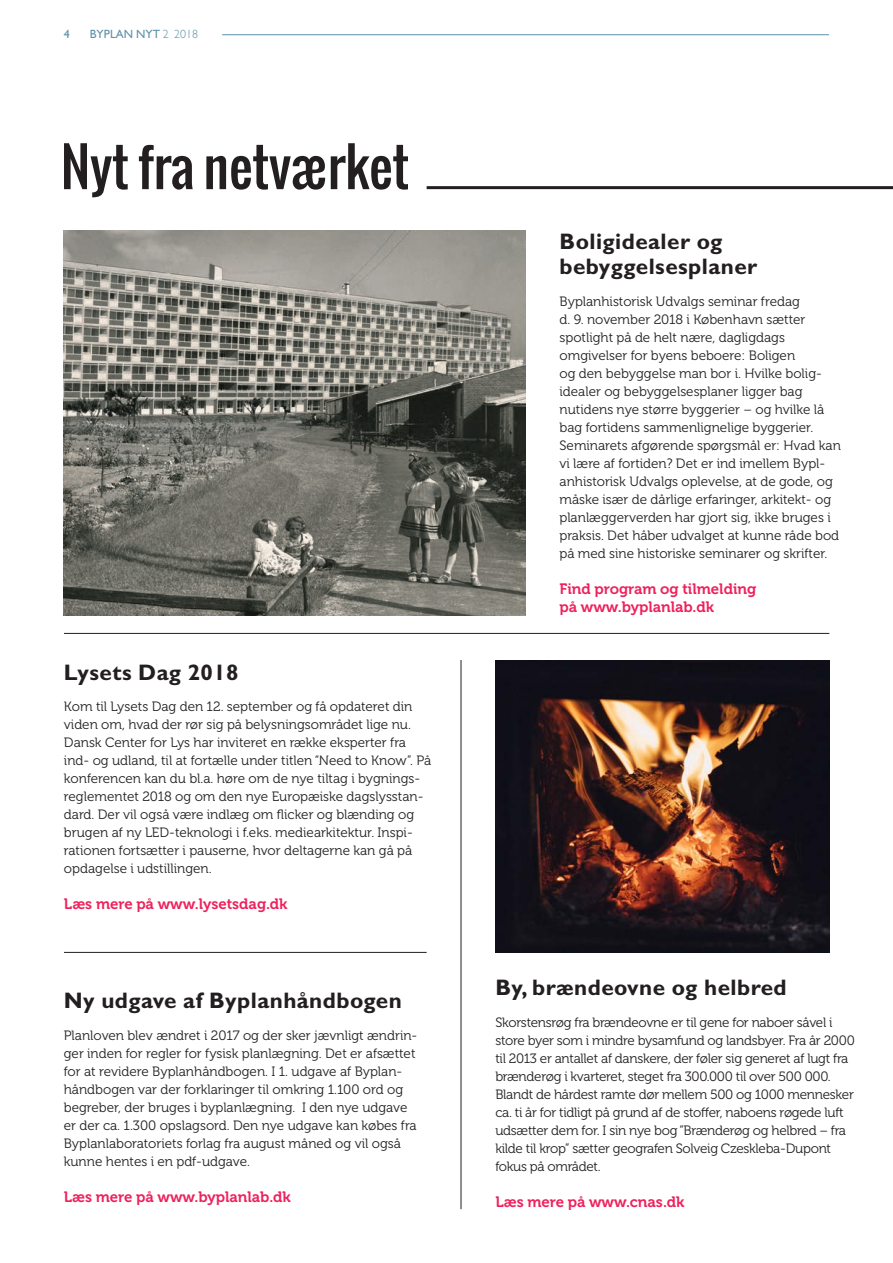
<style>
.page{position:relative;width:893px;height:1263px;background:#fff}
.page>*{position:absolute;margin:0;border:0;box-sizing:border-box;transform-origin:0 0}
.t1{font:52.5px "Oswald";color:#231f20}
.t2{font:700 22.5px/25.5px "Gill Sans Std";letter-spacing:.02em;color:#231f20}
.t3{font:15px/18px "Museo 700";color:#ee215c}
.t4{font:13.5px/18px "Museo 300";color:#231f20}
.t5{font:13.5px/18px "Museo 300";letter-spacing:-.02em;color:#231f20}
.t6{font:12px "Gill Sans Std";color:#5d91a7}
.s1{font-weight:300}
</style>
<div class="page">
<hr style="left:64px;top:633px;width:765px;height:1px;background:#231f20">
<hr style="left:64px;top:952px;width:363px;height:1px;background:#231f20">
<hr style="left:427px;top:186px;width:466px;height:3px;background:#231f20">
<img style="left:64px;top:230px;width:462px;height:385px">
<hr style="left:461px;top:660px;width:1px;height:549px;background:#231f20">
<img style="left:495px;top:660px;width:334px;height:292px">
<hr style="left:222px;top:34px;width:607px;height:1px;background:#5d91a7">
<p class="t6" style="left:64px;top:27px;width:7px">4</p>
<p class="t6" style="left:90px;top:27px;width:110px">BYPLAN NYT <span class="s1">2 2018</span></p>
<h1 class="t1" style="left:61px;top:127px;width:350px">Nyt fra netværket</h1>
<h2 class="t2" style="left:64px;top:659px;width:176px">Lysets Dag 2018</h2>
<p class="t4" style="left:64px;top:698px;width:369px">Kom til Lysets Dag den 12. september og få opdateret din viden om, hvad der rør sig på belysningsområdet lige nu.<br>Dansk Center for Lys har inviteret en række eksperter fra ind- og udland, til at fortælle under titlen “Need to Know”. På konferencen kan du bl.a. høre om de nye tiltag i bygnings&shy;reglementet 2018 og om den nye Europæiske dagslysstan&shy;dard. Der vil også være indlæg om flicker og blænding og brugen af ny LED-teknologi i f.eks. mediearkitektur. Inspi&shy;rationen fortsætter i pauserne, hvor deltagerne kan gå på opdagelse i udstillingen.</p>
<p class="t3" style="left:64px;top:895px;width:225px">Læs mere på www.lysetsdag.dk</p>
<h2 class="t2" style="left:64px;top:988px;width:339px">Ny udgave af Byplanhåndbogen</h2>
<p class="t4" style="left:64px;top:1026px;width:355px">Planloven blev ændret i 2017 og der sker jævnligt ændrin&shy;ger inden for regler for fysisk planlægning. Det er afsættet for at revidere Byplanhåndbogen. I 1. udgave af Byplan&shy;håndbogen var der forklaringer til omkring 1.100 ord og begreber, der bruges i byplanlægning. I den nye udgave er der ca. 1.300 opslagsord. Den nye udgave kan købes fra Byplanlaboratoriets forlag fra august måned og vil også kunne hentes i en pdf-udgave.</p>
<p class="t3" style="left:64px;top:1188px;width:228px">Læs mere på www.byplanlab.dk</p>
<h2 class="t2" style="left:559px;top:229px;width:199px">Boligidealer og bebyggelsesplaner</h2>
<p class="t4" style="left:559px;top:293px;width:283px">Byplanhistorisk Udvalgs seminar fredag<br>d. 9. november 2018 i København sætter spotlight på de helt nære, dagligdags omgivelser for byens beboere: Boligen<br>og den bebyggelse man bor i. Hvilke bolig&shy;idealer og bebyggelsesplaner ligger bag nutidens nye større byggerier – og hvilke lå bag fortidens sammenlignelige byggerier.<br>Seminarets afgørende spørgsmål er: Hvad kan vi lære af fortiden? Det er ind imellem Bypl&shy;anhistorisk Udvalgs oplevelse, at de gode, og måske især de dårlige erfaringer, arkitekt- og planlæggerverden har gjort sig, ikke bruges i praksis. Det håber udvalget at kunne råde bod på med sine historiske seminarer og skrifter.</p>
<p class="t3" style="left:559px;top:580px;width:198px">Find program og tilmelding på www.byplanlab.dk</p>
<h2 class="t2" style="left:495px;top:975px;width:293px">By, brændeovne og helbred</h2>
<p class="t5" style="left:495px;top:1013px;width:361px">Skorstensrøg fra brændeovne er til gene for naboer såvel i store byer som i mindre bysamfund og landsbyer. Fra år 2000 til 2013 er antallet af danskere, der føler sig generet af lugt fra brænderøg i kvarteret, steget fra 300.000 til over 500 000.<br>Blandt de hårdest ramte dør mellem 500 og 1000 mennesker ca. ti år for tidligt på grund af de stoffer, naboens røgede luft udsætter dem for. I sin nye bog ”Brænderøg og helbred – fra kilde til krop” sætter geografen Solveig Czeskleba-Dupont fokus på området.</p>
<p class="t3" style="left:495px;top:1193px;width:191px">Læs mere på www.cnas.dk</p>
</div>
